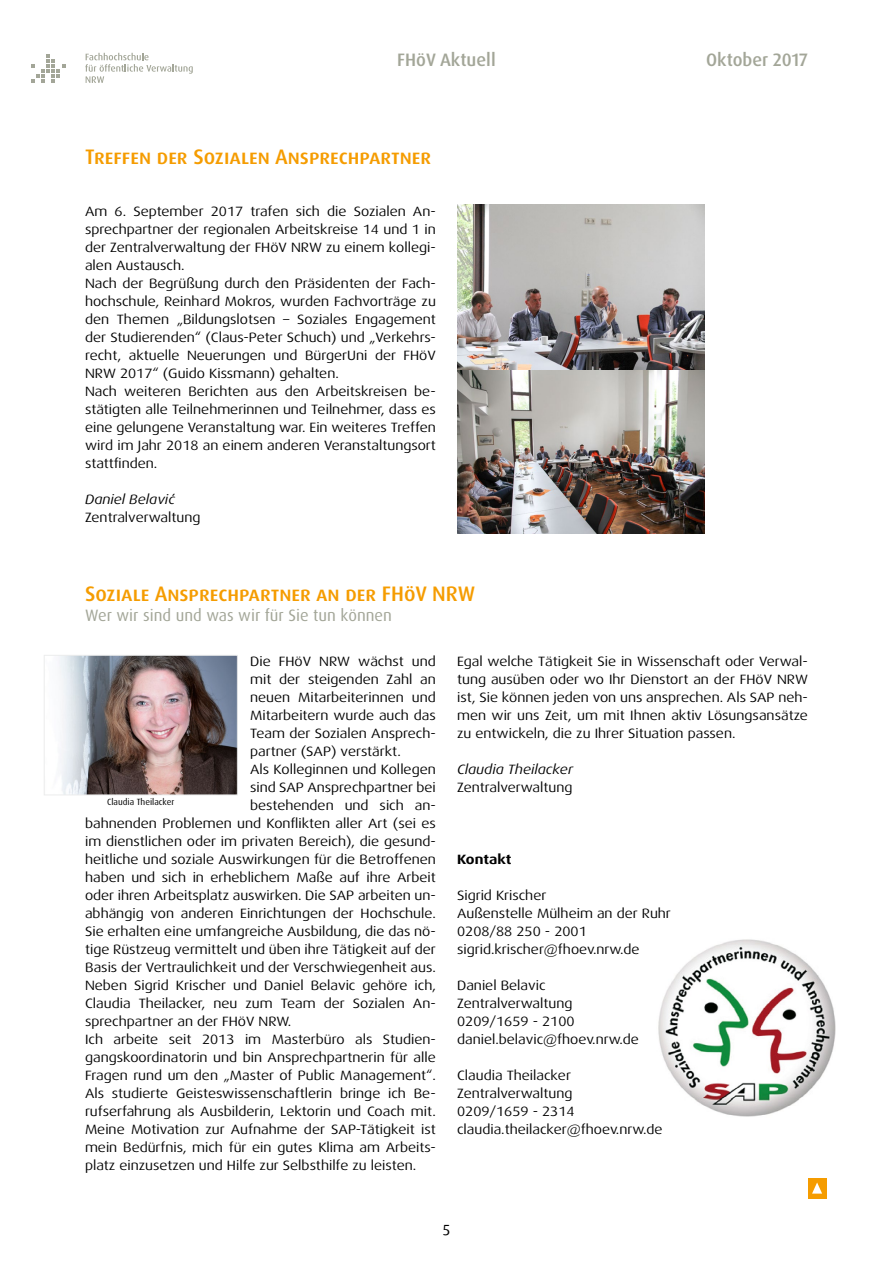
<style>
.page{position:relative;width:893px;height:1263px;background:#fff}
.page>*{position:absolute;margin:0;border:0;box-sizing:border-box;transform-origin:0 0}
.t1{font:500 21px "Dax OT";color:#f59c00}
.t2{font:500 18px "Dax OT";color:#a3a698}
.t3{font:16.5px "Dax";color:#a3a698}
.t4{font:15px "Dax Regular Caps";color:#000}
.t5{font:15px "Dax";color:#000}
.t6{font:13.5px/18px "Dax Wide";color:#000;text-align:justify}
.t7{font:italic 13.5px "Dax Wide";color:#000}
.t8{font:700 13.5px "Dax Wide";color:#000}
.t9{font:9px "Dax";color:#000}
</style>
<div class="page">
<div style="left:808px;top:1178px;width:18px;height:20px;background:#f59c00"></div>
<svg style="left:812px;top:1182px;width:10px;height:11px"></svg>
<svg style="left:31px;top:54px;width:34px;height:29px"></svg>
<svg style="left:85px;top:53px;width:108px;height:30px"></svg>
<img style="left:59px;top:657px;width:177px;height:136px">
<div style="left:44px;top:655px;width:194px;height:140px;border:1px solid #eceded"></div>
<img style="left:658px;top:939px;width:178px;height:178px">
<img style="left:457px;top:204px;width:247px;height:330px">
<h2 class="t2" style="left:397px;top:49px;width:100px">FHöV Aktuell</h2>
<h2 class="t2" style="left:706px;top:49px;width:103px">Oktober 2017</h2>
<p class="t1" style="left:85px;top:143px;width:348px">Treffen der Sozialen Ansprechpartner</p>
<p class="t6" style="left:85px;top:202px;width:352px">Am 6. September 2017 trafen sich die Sozialen An&shy;sprechpartner der regionalen Arbeitskreise 14 und 1 in der Zentralverwaltung der FHöV NRW zu einem kollegi&shy;alen Austausch.</p>
<p class="t6" style="left:85px;top:274px;width:352px">Nach der Begrüßung durch den Präsidenten der Fach&shy;hochschule, Reinhard Mokros, wurden Fachvorträge zu den Themen „Bildungslotsen – Soziales Engagement der Studierenden“ (Claus-Peter Schuch) und „Verkehrs&shy;recht, aktuelle Neuerungen und BürgerUni der FHöV NRW 2017“ (Guido Kissmann) gehalten.</p>
<p class="t6" style="left:85px;top:382px;width:352px">Nach weiteren Berichten aus den Arbeitskreisen be&shy;stätigten alle Teilnehmerinnen und Teilnehmer, dass es eine gelungene Veranstaltung war. Ein weiteres Treffen wird im Jahr 2018 an einem anderen Veranstaltungsort stattfinden.</p>
<p class="t7" style="left:85px;top:492px;width:91px">Daniel Belavic</p>
<p class="t6" style="left:85px;top:508px;width:117px">Zentralverwaltung</p>
<p class="t5" style="left:172px;top:491px;width:4px">´</p>
<p class="t1" style="left:85px;top:580px;width:392px">Soziale Ansprechpartner an der FHöV NRW</p>
<p class="t3" style="left:85px;top:605px;width:308px">Wer wir sind und was wir für Sie tun können</p>
<p class="t6" style="left:250px;top:652px;width:187px">Die FHöV NRW wächst und mit der steigenden Zahl an neuen Mitarbeiterinnen und Mitarbeitern wurde auch das Team der Sozialen Ansprech&shy;partner (SAP) verstärkt.</p>
<p class="t6" style="left:85px;top:760px;width:352px;text-align:right">Als Kolleginnen und Kollegen<br>sind SAP Ansprechpartner bei<br>bestehenden und sich an-<br>bahnenden Problemen und Konflikten aller Art (sei es im dienstlichen oder im privaten Bereich), die gesund&shy;heitliche und soziale Auswirkungen für die Betroffenen haben und sich in erheblichem Maße auf ihre Arbeit oder ihren Arbeitsplatz auswirken. Die SAP arbeiten un&shy;abhängig von anderen Einrichtungen der Hochschule.<br>Sie erhalten eine umfangreiche Ausbildung, die das nö&shy;tige Rüstzeug vermittelt und üben ihre Tätigkeit auf der Basis der Vertraulichkeit und der Verschwiegenheit aus.</p>
<p class="t6" style="left:85px;top:976px;width:352px">Neben Sigrid Krischer und Daniel Belavic gehöre ich, Claudia Theilacker, neu zum Team der Sozialen An&shy;sprechpartner an der FHöV NRW.</p>
<p class="t6" style="left:85px;top:1030px;width:352px">Ich arbeite seit 2013 im Masterbüro als Studien&shy;gangskoordinatorin und bin Ansprechpartnerin für alle Fragen rund um den „Master of Public Management“.<br>Als studierte Geisteswissenschaftlerin bringe ich Be&shy;rufserfahrung als Ausbilderin, Lektorin und Coach mit.<br>Meine Motivation zur Aufnahme der SAP-Tätigkeit ist mein Bedürfnis, mich für ein gutes Klima am Arbeits&shy;platz einzusetzen und Hilfe zur Selbsthilfe zu leisten.</p>
<p class="t9" style="left:107px;top:796px;width:69px">Claudia Theilacker</p>
<p class="t6" style="left:457px;top:652px;width:352px">Egal welche Tätigkeit Sie in Wissenschaft oder Verwal&shy;tung ausüben oder wo Ihr Dienstort an der FHöV NRW ist, Sie können jeden von uns ansprechen. Als SAP neh&shy;men wir uns Zeit, um mit Ihnen aktiv Lösungsansätze zu entwickeln, die zu Ihrer Situation passen.</p>
<p class="t7" style="left:457px;top:762px;width:117px">Claudia Theilacker</p>
<p class="t6" style="left:457px;top:778px;width:117px">Zentralverwaltung</p>
<p class="t8" style="left:457px;top:852px;width:56px">Kontakt</p>
<p class="t6" style="left:457px;top:886px;width:91px">Sigrid Krischer</p>
<p class="t6" style="left:457px;top:904px;width:215px">Außenstelle Mülheim an der Ruhr</p>
<p class="t6" style="left:457px;top:922px;width:131px">0208/88 250 - 2001</p>
<p class="t6" style="left:457px;top:940px;width:184px">sigrid.krischer@fhoev.nrw.de</p>
<p class="t6" style="left:457px;top:976px;width:90px">Daniel Belavic</p>
<p class="t6" style="left:457px;top:994px;width:117px">Zentralverwaltung</p>
<p class="t6" style="left:457px;top:1012px;width:119px">0209/1659 - 2100</p>
<p class="t6" style="left:457px;top:1030px;width:183px">daniel.belavic@fhoev.nrw.de</p>
<p class="t6" style="left:457px;top:1066px;width:115px">Claudia Theilacker</p>
<p class="t6" style="left:457px;top:1084px;width:117px">Zentralverwaltung</p>
<p class="t6" style="left:457px;top:1102px;width:119px">0209/1659 - 2314</p>
<p class="t6" style="left:457px;top:1120px;width:207px">claudia.theilacker@fhoev.nrw.de</p>
<p class="t4" style="left:443px;top:1219px;width:9px">5</p>
</div>
